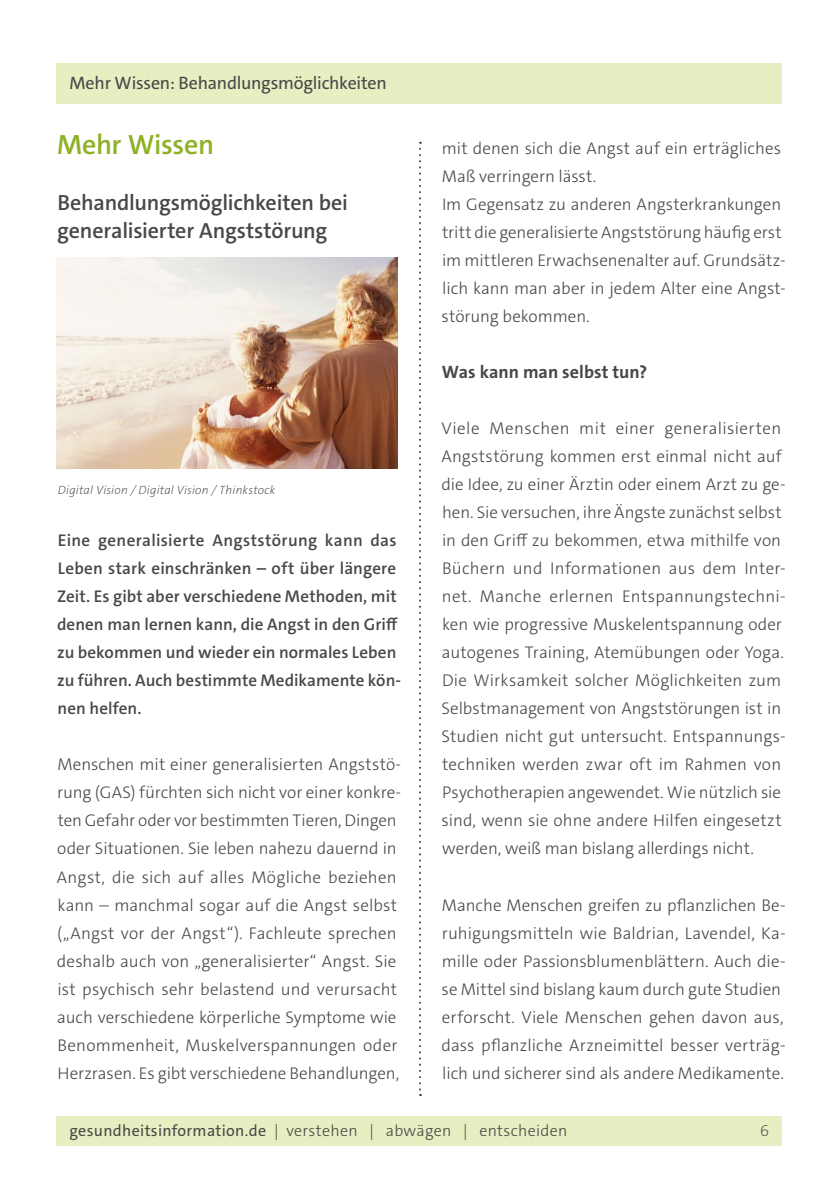
<style>
.page{position:relative;width:840px;height:1191px;background:#fff}
.page>*{position:absolute;margin:0;border:0;box-sizing:border-box;transform-origin:0 0}
.t1{font:600 28px "The Sans C4 s";letter-spacing:-.01em;color:#8eb127}
.t2{font:600 22px/28px "The Sans C4 s";letter-spacing:-.01em;color:#484847}
.t3{font:18px "The Sans C4 s";letter-spacing:-.015em;color:#484847}
.t4{font:700 18px "The Sans C4 s";color:#484847}
.t5{font:300 17px/28px "The Sans C4 s";color:#484847}
.t6{font:600 17px/28px "The Sans C4 s";letter-spacing:.005em;color:#484847}
.t7{font:300 16px "The Sans C4 s";letter-spacing:.02em;color:#484847}
.t8{font:200 16px "The Sans C4 s";color:#484847}
.t9{font:italic 200 12px "The Sans C4 s";letter-spacing:.02em;color:#484847}
.s1{font-weight:400}
</style>
<div class="page">
<div style="left:57px;top:1116px;width:724px;height:29px;background:#e7eec2"></div>
<div style="left:57px;top:63px;width:724px;height:40px;background:#e7eec2"></div>
<svg style="left:419px;top:142px;width:2px;height:954px"></svg>
<img style="left:57px;top:257px;width:340px;height:212px">
<p class="t3" style="left:69px;top:71px;width:319px">Mehr Wissen: Behandlungsmöglichkeiten</p>
<h1 class="t1" style="left:57px;top:127px;width:158px">Mehr Wissen</h1>
<p class="t2" style="left:57px;top:189px;width:292px">Behandlungsmöglichkeiten bei generalisierter Angststörung</p>
<p class="t9" style="left:58px;top:482px;width:219px">Digital Vision / Digital Vision / Thinkstock</p>
<p class="t6" style="left:57px;top:527px;width:345px">Eine generalisierte Angststörung kann das Leben stark einschränken – oft über längere Zeit. Es gibt aber verschiedene Methoden, mit denen man lernen kann, die Angst in den Griff zu bekommen und wieder ein normales Leben zu führen. Auch bestimmte Medikamente kön&shy;nen helfen.</p>
<p class="t5" style="left:57px;top:751px;width:345px">Menschen mit einer generalisierten Angststö&shy;rung (GAS) fürchten sich nicht vor einer konkre&shy;ten Gefahr oder vor bestimmten Tieren, Dingen oder Situationen. Sie leben nahezu dauernd in Angst, die sich auf alles Mögliche beziehen kann – manchmal sogar auf die Angst selbst („Angst vor der Angst“). Fachleute sprechen deshalb auch von „generalisierter“ Angst. Sie ist psychisch sehr belastend und verursacht auch verschiedene körperliche Symptome wie Benommenheit, Muskelverspannungen oder Herzrasen. Es gibt verschiedene Behandlungen,</p>
<p class="t5" style="left:441px;top:135px;width:345px">mit denen sich die Angst auf ein erträgliches Maß verringern lässt.<br>Im Gegensatz zu anderen Angsterkrankungen tritt die generalisierte Angststörung häufig erst im mittleren Erwachsenenalter auf. Grundsätz&shy;lich kann man aber in jedem Alter eine Angst&shy;störung bekommen.</p>
<p class="t4" style="left:441px;top:361px;width:207px">Was kann man selbst tun?</p>
<p class="t5" style="left:441px;top:415px;width:345px">Viele Menschen mit einer generalisierten Angststörung kommen erst einmal nicht auf die Idee, zu einer Ärztin oder einem Arzt zu ge&shy;hen. Sie versuchen, ihre Ängste zunächst selbst in den Griff zu bekommen, etwa mithilfe von Büchern und Informationen aus dem Inter&shy;net. Manche erlernen Entspannungstechni&shy;ken wie progressive Muskelentspannung oder autogenes Training, Atemübungen oder Yoga.<br>Die Wirksamkeit solcher Möglichkeiten zum Selbstmanagement von Angststörungen ist in Studien nicht gut untersucht. Entspannungs&shy;techniken werden zwar oft im Rahmen von Psychotherapien angewendet. Wie nützlich sie sind, wenn sie ohne andere Hilfen eingesetzt werden, weiß man bislang allerdings nicht.</p>
<p class="t5" style="left:441px;top:891px;width:345px">Manche Menschen greifen zu pflanzlichen Be&shy;ruhigungsmitteln wie Baldrian, Lavendel, Ka&shy;mille oder Passionsblumenblättern. Auch die&shy;se Mittel sind bislang kaum durch gute Studien erforscht. Viele Menschen gehen davon aus, dass pflanzliche Arzneimittel besser verträg&shy;lich und sicherer sind als andere Medikamente.</p>
<p class="t7" style="left:69px;top:1120px;width:499px"><span class="s1">gesundheitsinformation.de</span> | verstehen | abwägen | entscheiden</p>
<p class="t8" style="left:759px;top:1120px;width:11px">6</p>
</div>
